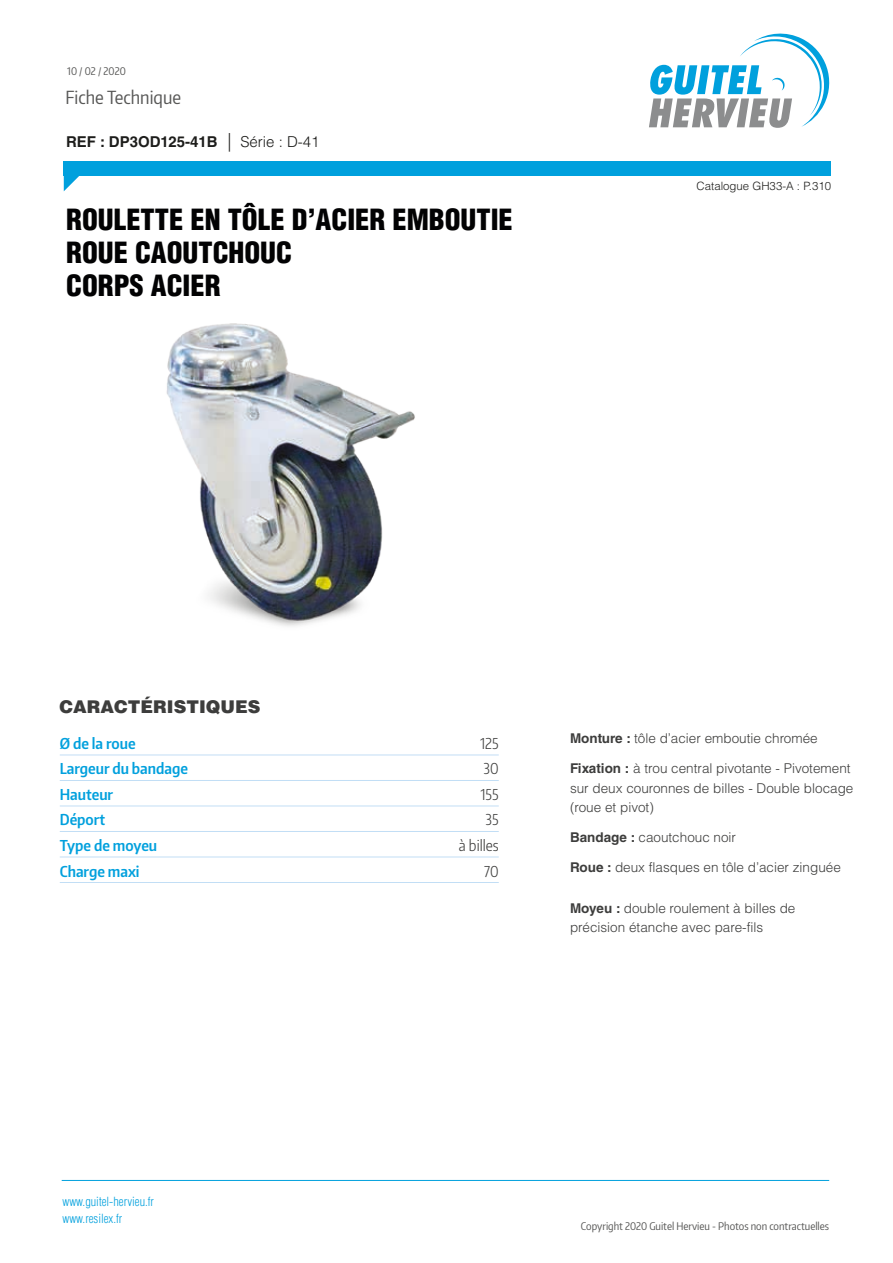
<style>
.page{position:relative;width:893px;height:1263px;background:#fff}
.page>*{position:absolute;margin:0;border:0;box-sizing:border-box;transform-origin:0 0}
.t1{font:900 condensed 28.5px/33px "Helvetica LT Std";color:#020203}
.t2{font:18px "Encode Sans Condensed";color:#575756}
.t3{font:900 17.55px "Helvetica LT Std";color:#3d3d3c}
.t4{font:600 15px "Encode Sans Condensed";color:#00a0dd}
.t5{font:700 15px "Helvetica LT Std";color:#1d1d1b}
.t6{font:300 15px "Encode Sans Condensed";color:#3d3d3c}
.t7{font:300 13.5px/19.5px "Helvetica LT Std";color:#3d3d3c}
.t8{font:300 condensed 12.3px/16.6px "Helvetica LT Std";color:#00a0dd}
.t9{font:300 11.4px "Helvetica LT Std";color:#1d1d1b}
.t10{font:10.5px "Encode Sans Condensed";color:#575756}
.s1{font-weight:300;font-stretch:condensed;font-size:18.6px}
.s2{font-weight:300}
.s3{font-weight:700}
</style>
<div class="page">
<svg style="left:649px;top:33px;width:181px;height:95px"></svg>
<div style="left:64px;top:161px;width:767px;height:15px;background:#00a0dd"></div>
<svg style="left:64px;top:176px;width:15px;height:15px"></svg>
<hr style="left:62px;top:1180px;width:767px;height:1px;background:#00a0dd">
<hr style="left:60px;top:755px;width:439px;height:1px;background:#c2def5">
<hr style="left:60px;top:780px;width:439px;height:1px;background:#c2def5">
<hr style="left:60px;top:806px;width:439px;height:1px;background:#c2def5">
<hr style="left:60px;top:831px;width:439px;height:1px;background:#c2def5">
<hr style="left:60px;top:857px;width:439px;height:1px;background:#c2def5">
<hr style="left:60px;top:882px;width:439px;height:1px;background:#c2def5">
<img style="left:166px;top:323px;width:249px;height:303px">
<p class="t10" style="left:67px;top:64px;width:60px">10 / 02 / 2020</p>
<h2 class="t2" style="left:65px;top:85px;width:117px">Fiche Technique</h2>
<p class="t5" style="left:66px;top:132px;width:255px">REF : DP3OD125-41B <span class="s1">|</span> <span class="s2">Série : D-41</span></p>
<p class="t1" style="left:66px;top:203px;width:448px">ROULETTE EN TÔLE D’ACIER EMBOUTIE<br>ROUE CAOUTCHOUC</p>
<p class="t1" style="left:66px;top:269px;width:156px">CORPS ACIER</p>
<p class="t9" style="left:697px;top:179px;width:136px">Catalogue GH33-A : P.310</p>
<p class="t3" style="left:60px;top:696px;width:202px">CARACTÉRISTIQUES</p>
<p class="t4" style="left:60px;top:733px;width:77px">Ø de la roue</p>
<p class="t6" style="left:480px;top:733px;width:20px">125</p>
<p class="t4" style="left:60px;top:759px;width:130px">Largeur du bandage</p>
<p class="t6" style="left:484px;top:759px;width:17px">30</p>
<p class="t4" style="left:60px;top:784px;width:55px">Hauteur</p>
<p class="t6" style="left:480px;top:784px;width:20px">155</p>
<p class="t4" style="left:60px;top:810px;width:47px">Déport</p>
<p class="t6" style="left:486px;top:810px;width:15px">35</p>
<p class="t4" style="left:60px;top:835px;width:99px">Type de moyeu</p>
<p class="t6" style="left:459px;top:835px;width:41px">à billes</p>
<p class="t4" style="left:60px;top:861px;width:81px">Charge maxi</p>
<p class="t6" style="left:484px;top:861px;width:16px">70</p>
<p class="t7" style="left:570px;top:728px;width:249px"><span class="s3">Monture :</span> tôle d’acier emboutie chromée</p>
<p class="t7" style="left:570px;top:758px;width:285px"><span class="s3">Fixation :</span> à trou central pivotante - Pivotement sur deux couronnes de billes - Double blocage (roue et pivot)</p>
<p class="t7" style="left:570px;top:827px;width:168px"><span class="s3">Bandage :</span> caoutchouc noir</p>
<p class="t7" style="left:570px;top:857px;width:272px"><span class="s3">Roue :</span> deux flasques en tôle d’acier zinguée</p>
<p class="t7" style="left:570px;top:898px;width:227px"><span class="s3">Moyeu :</span> double roulement à billes de précision étanche avec pare-fils</p>
<p class="t8" style="left:63px;top:1193px;width:93px">www.guitel-hervieu.fr www.resilex.fr</p>
<p class="t10" style="left:581px;top:1219px;width:250px">Copyright 2020 Guitel Hervieu - Photos non contractuelles</p>
</div>
